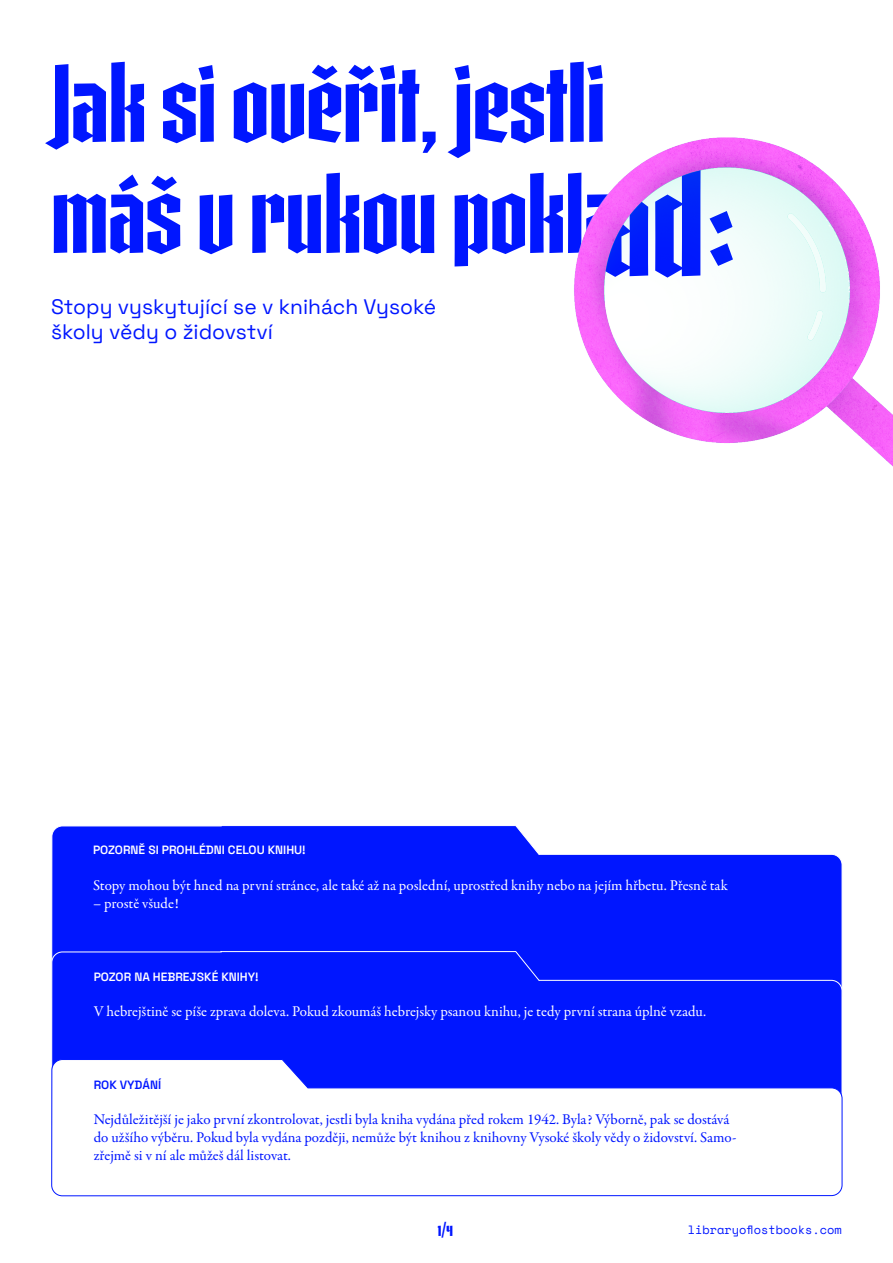
<style>
.page{position:relative;width:893px;height:1263px;background:#fff}
.page>*{position:absolute;margin:0;border:0;box-sizing:border-box;transform-origin:0 0}
.t1{font:600 102px/111px "Gandur New";color:#0016ff}
.t2{font:21px/25.2px "Space Grotesk";color:#0016ff}
.t3{font:600 18px "Gandur New";color:#0016ff}
.t4{font:15px/18px "Garamond Premr Pro";color:#0016ff}
.t5{font:15px "Garamond Premr Pro";color:#fff}
.t6{font:600 12px "Space Grotesk";color:#fff}
.t7{font:12px "Space Mono";color:#0016ff}
.t8{font:600 12px "Space Grotesk";color:#0016ff}
</style>
<div class="page">
<svg style="left:51px;top:826px;width:791px;height:125px;background:#172bff"></svg>
<div style="left:51px;top:951px;width:791px;height:108px;background:#0016ff"></div>
<svg style="left:51px;top:1059px;width:792px;height:137px"></svg>
<img style="left:574px;top:137px;width:319px;height:330px">
<h1 class="t1" style="left:51px;top:38px;width:572px">Jak si ověřit, jestli máš v rukou pokla</h1>
<h2 class="t2" style="left:51px;top:293px;width:387px">Stopy vyskytující se v knihách Vysoké školy vědy o židovství</h2>
<p class="t6" style="left:93px;top:841px;width:214px">POZORNĚ SI PROHLÉDNI CELOU KNIHU!</p>
<p class="t5" style="left:93px;top:876px;width:636px">Stopy mohou být hned na první stránce, ale také až na poslední, uprostřed knihy nebo na jejím hřbetu. Přesně tak</p>
<p class="t5" style="left:93px;top:894px;width:87px">– prostě všude!</p>
<p class="t6" style="left:94px;top:968px;width:167px">POZOR NA HEBREJSKÉ KNIHY!</p>
<p class="t5" style="left:94px;top:1002px;width:614px">V hebrejštině se píše zprava doleva. Pokud zkoumáš hebrejsky psanou knihu, je tedy první strana úplně vzadu.</p>
<p class="t8" style="left:94px;top:1076px;width:69px">ROK VYDÁNÍ</p>
<p class="t4" style="left:94px;top:1111px;width:644px">Nejdůležitější je jako první zkontrolovat, jestli byla kniha vydána před rokem 1942. Byla? Výborně, pak se dostává do užšího výběru. Pokud byla vydána později, nemůže být knihou z knihovny Vysoké školy vědy o židovství. Samo&shy;zřejmě si v ní ale můžeš dál listovat.</p>
<p class="t3" style="left:438px;top:1215px;width:17px">1/4</p>
<p class="t7" style="left:688px;top:1220px;width:156px">libraryoflostbooks.com</p>
</div>
